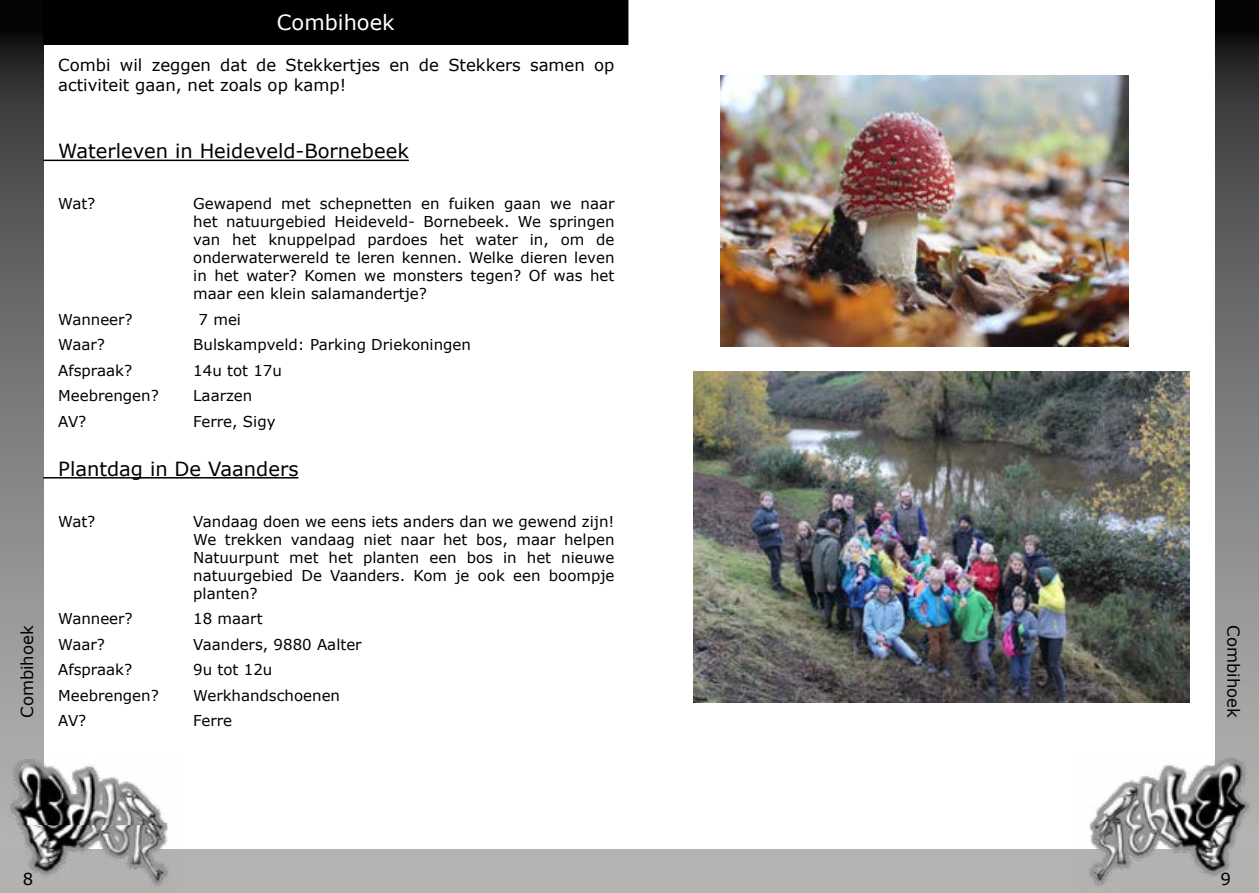
<style>
.page{position:relative;width:1259px;height:893px;background:#fff}
.page>*{position:absolute;margin:0;border:0;box-sizing:border-box;transform-origin:0 0}
.t1{font:21px "Verdana";color:#fff}
.t2{font:19.5px "Verdana";color:#000}
.t3{font:16.5px/19.8px "Verdana";color:#000}
.t4{font:15px/18px "Verdana";color:#000;text-align:justify}
</style>
<div class="page">
<svg style="left:0;top:0;width:44px;height:760px;background:#6e6e6f"></svg>
<div style="left:0;top:849px;width:629px;height:44px;background:#b5b3b2"></div>
<img style="left:0;top:760px;width:169px;height:126px">
<div style="left:629px;top:849px;width:630px;height:44px;background:#b5b3b2"></div>
<svg style="left:1215px;top:0;width:44px;height:758px;background:#6e6e6f"></svg>
<img style="left:1088px;top:758px;width:171px;height:129px">
<div style="left:43px;top:0;width:585px;height:45px;background:#000"></div>
<hr style="left:43px;top:160px;width:366px;height:1px;background:#000">
<hr style="left:43px;top:477px;width:255px;height:2px;background:#000">
<img style="left:720px;top:75px;width:408px;height:271px">
<img style="left:693px;top:372px;width:496px;height:330px">
<h1 class="t1" style="left:277px;top:8px;width:119px">Combihoek</h1>
<p class="t3" style="left:58px;top:55px;width:558px">Combi wil zeggen dat de Stekkertjes en de Stekkers samen op activiteit gaan, net zoals op kamp!</p>
<h2 class="t2" style="left:58px;top:138px;width:352px">Waterleven in Heideveld-Bornebeek</h2>
<p class="t4" style="left:58px;top:194px;width:39px">Wat?</p>
<p class="t4" style="left:193px;top:194px;width:423px">Gewapend met schepnetten en fuiken gaan we naar het natuurgebied Heideveld- Bornebeek. We springen van het knuppelpad pardoes het water in, om de onderwaterwereld te leren kennen. Welke dieren leven in het water? Komen we monsters tegen? Of was het maar een klein salamandertje?</p>
<p class="t4" style="left:58px;top:310px;width:76px">Wanneer?</p>
<p class="t4" style="left:199px;top:310px;width:44px">7 mei</p>
<p class="t4" style="left:58px;top:335px;width:48px">Waar?</p>
<p class="t4" style="left:193px;top:335px;width:279px">Bulskampveld: Parking Driekoningen</p>
<p class="t4" style="left:58px;top:361px;width:75px">Afspraak?</p>
<p class="t4" style="left:193px;top:361px;width:90px">14u tot 17u</p>
<p class="t4" style="left:58px;top:386px;width:102px">Meebrengen?</p>
<p class="t4" style="left:193px;top:386px;width:60px">Laarzen</p>
<p class="t4" style="left:58px;top:412px;width:30px">AV?</p>
<p class="t4" style="left:193px;top:412px;width:84px">Ferre, Sigy</p>
<h2 class="t2" style="left:58px;top:455px;width:242px">Plantdag in De Vaanders</h2>
<p class="t4" style="left:58px;top:512px;width:39px">Wat?</p>
<p class="t4" style="left:193px;top:512px;width:423px">Vandaag doen we eens iets anders dan we gewend zijn!<br>We trekken vandaag niet naar het bos, maar helpen Natuurpunt met het planten een bos in het nieuwe natuurgebied De Vaanders. Kom je ook een boompje planten?</p>
<p class="t4" style="left:58px;top:609px;width:76px">Wanneer?</p>
<p class="t4" style="left:193px;top:609px;width:71px">18 maart</p>
<p class="t4" style="left:58px;top:635px;width:48px">Waar?</p>
<p class="t4" style="left:193px;top:635px;width:170px">Vaanders, 9880 Aalter</p>
<p class="t4" style="left:58px;top:660px;width:75px">Afspraak?</p>
<p class="t4" style="left:193px;top:660px;width:81px">9u tot 12u</p>
<p class="t4" style="left:58px;top:686px;width:102px">Meebrengen?</p>
<p class="t4" style="left:193px;top:686px;width:148px">Werkhandschoenen</p>
<p class="t4" style="left:58px;top:711px;width:30px">AV?</p>
<p class="t4" style="left:193px;top:711px;width:40px">Ferre</p>
<p class="t3" style="left:17px;top:718px;width:94px;rotate:-90deg">Combihoek</p>
<p class="t3" style="left:1243px;top:625px;width:94px;rotate:90deg">Combihoek</p>
<p class="t3" style="left:23px;top:868px;width:12px">8</p>
<p class="t3" style="left:1220px;top:868px;width:12px">9</p>
</div>
